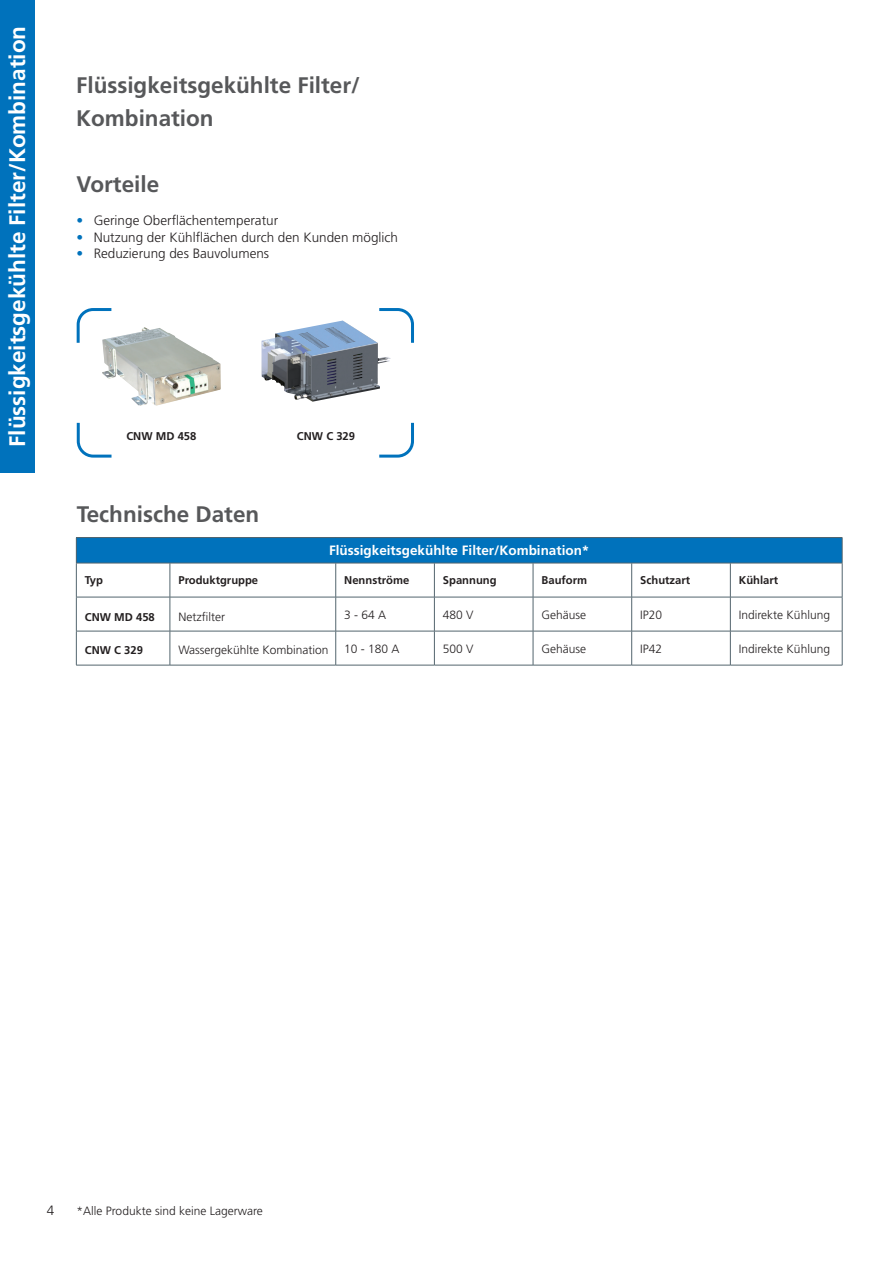
<style>
.page{position:relative;width:893px;height:1263px;background:#fff}
.page>*{position:absolute;margin:0;border:0;box-sizing:border-box;transform-origin:0 0}
.Headline_Unterseiten{font:700 22.5px/33px "Frutiger";color:#57585a}
.Reiter{font:700 22.5px "Frutiger";color:#fff}
.Fließtext_linksbündi{font:700 22.5px "Frutiger";color:#57585a}
.t1{font:300 13.5px "Frutiger";color:#231f20}
.Headline_Tabelle{font:700 13.5px "Frutiger";color:#fff}
.Fließtext_Tabelle_li{font:300 12px "Frutiger";color:#231f20}
.Anmerkungen_Tabelle{font:300 12px "Frutiger";color:#231f20}
.Fließtext_Tabelle_li-2{font:700 11.25px "Frutiger";color:#231f20}
.s1{color:#0072bc}
</style>
<div class="page">
<div style="left:0;top:0;width:34px;height:473px;background:#0072bc"></div>
<svg style="left:76px;top:308px;width:36px;height:35px"></svg>
<svg style="left:379px;top:308px;width:35px;height:35px"></svg>
<svg style="left:379px;top:422px;width:35px;height:36px"></svg>
<svg style="left:76px;top:422px;width:36px;height:36px"></svg>
<img style="left:262px;top:321px;width:128px;height:81px">
<img style="left:102px;top:327px;width:119px;height:79px">
<div style="left:76px;top:537px;width:766px;height:26px;background:#0072bc"></div>
<hr style="left:76px;top:563px;width:94px;height:1px;background:#53656e">
<hr style="left:170px;top:563px;width:166px;height:1px;background:#53656e">
<hr style="left:170px;top:563px;width:1px;height:34px;background:#53656e">
<hr style="left:336px;top:563px;width:98px;height:1px;background:#53656e">
<hr style="left:335px;top:563px;width:1px;height:34px;background:#53656e">
<hr style="left:434px;top:563px;width:99px;height:1px;background:#53656e">
<hr style="left:434px;top:563px;width:1px;height:34px;background:#53656e">
<hr style="left:533px;top:563px;width:99px;height:1px;background:#53656e">
<hr style="left:533px;top:563px;width:1px;height:34px;background:#53656e">
<hr style="left:632px;top:563px;width:98px;height:1px;background:#53656e">
<hr style="left:631px;top:563px;width:1px;height:34px;background:#53656e">
<hr style="left:730px;top:563px;width:112px;height:1px;background:#53656e">
<hr style="left:76px;top:597px;width:94px;height:1px;background:#53656e">
<hr style="left:170px;top:597px;width:166px;height:1px;background:#53656e">
<hr style="left:170px;top:597px;width:1px;height:34px;background:#53656e">
<hr style="left:336px;top:597px;width:98px;height:1px;background:#53656e">
<hr style="left:335px;top:597px;width:1px;height:34px;background:#53656e">
<hr style="left:434px;top:597px;width:99px;height:1px;background:#53656e">
<hr style="left:434px;top:597px;width:1px;height:34px;background:#53656e">
<hr style="left:533px;top:597px;width:99px;height:1px;background:#53656e">
<hr style="left:533px;top:597px;width:1px;height:34px;background:#53656e">
<hr style="left:632px;top:597px;width:98px;height:1px;background:#53656e">
<hr style="left:631px;top:597px;width:1px;height:34px;background:#53656e">
<hr style="left:730px;top:597px;width:112px;height:1px;background:#53656e">
<hr style="left:170px;top:631px;width:1px;height:34px;background:#53656e">
<hr style="left:335px;top:631px;width:1px;height:34px;background:#53656e">
<hr style="left:434px;top:631px;width:1px;height:34px;background:#53656e">
<hr style="left:533px;top:631px;width:1px;height:34px;background:#53656e">
<hr style="left:631px;top:631px;width:1px;height:34px;background:#53656e">
<hr style="left:76px;top:665px;width:94px;height:1px;background:#53656e">
<hr style="left:170px;top:665px;width:166px;height:1px;background:#53656e">
<hr style="left:336px;top:665px;width:98px;height:1px;background:#53656e">
<hr style="left:434px;top:665px;width:99px;height:1px;background:#53656e">
<hr style="left:533px;top:665px;width:99px;height:1px;background:#53656e">
<hr style="left:632px;top:665px;width:98px;height:1px;background:#53656e">
<hr style="left:730px;top:665px;width:112px;height:1px;background:#53656e">
<hr style="left:76px;top:631px;width:94px;height:1px;background:#53656e">
<hr style="left:170px;top:631px;width:166px;height:1px;background:#53656e">
<hr style="left:336px;top:631px;width:98px;height:1px;background:#53656e">
<hr style="left:434px;top:631px;width:99px;height:1px;background:#53656e">
<hr style="left:533px;top:631px;width:99px;height:1px;background:#53656e">
<hr style="left:632px;top:631px;width:98px;height:1px;background:#53656e">
<hr style="left:730px;top:631px;width:112px;height:1px;background:#53656e">
<hr style="left:76px;top:537px;width:94px;height:1px;background:#53656e">
<svg style="left:76px;top:538px;width:1px;height:25px"></svg>
<hr style="left:170px;top:537px;width:166px;height:1px;background:#53656e">
<hr style="left:336px;top:537px;width:98px;height:1px;background:#53656e">
<hr style="left:434px;top:537px;width:99px;height:1px;background:#53656e">
<hr style="left:533px;top:537px;width:99px;height:1px;background:#53656e">
<hr style="left:632px;top:537px;width:98px;height:1px;background:#53656e">
<hr style="left:730px;top:537px;width:112px;height:1px;background:#53656e">
<svg style="left:842px;top:538px;width:1px;height:25px"></svg>
<hr style="left:76px;top:563px;width:1px;height:34px;background:#53656e">
<hr style="left:730px;top:563px;width:1px;height:34px;background:#53656e">
<hr style="left:842px;top:563px;width:1px;height:34px;background:#53656e">
<hr style="left:76px;top:597px;width:1px;height:34px;background:#53656e">
<hr style="left:730px;top:597px;width:1px;height:34px;background:#53656e">
<hr style="left:842px;top:597px;width:1px;height:34px;background:#53656e">
<hr style="left:76px;top:631px;width:1px;height:34px;background:#53656e">
<hr style="left:730px;top:631px;width:1px;height:34px;background:#53656e">
<hr style="left:842px;top:631px;width:1px;height:34px;background:#53656e">
<p class="Reiter" style="left:4px;top:447px;width:422px;rotate:-90deg">Flüssigkeitsgekühlte Filter/Kombination</p>
<p class="Headline_Unterseiten" style="left:76px;top:69px;width:285px">Flüssigkeitsgekühlte Filter/<br>Kombination</p>
<p class="Fließtext_linksbündi" style="left:77px;top:171px;width:84px">Vorteile</p>
<p class="t1" style="left:77px;top:213px;width:203px"><span class="s1">•</span> Geringe Oberflächentemperatur</p>
<p class="t1" style="left:77px;top:229px;width:323px"><span class="s1">•</span> Nutzung der Kühlflächen durch den Kunden möglich</p>
<p class="t1" style="left:77px;top:246px;width:194px"><span class="s1">•</span> Reduzierung des Bauvolumens</p>
<p class="Fließtext_Tabelle_li-2" style="left:126px;top:429px;width:72px">CNW MD 458</p>
<p class="Fließtext_Tabelle_li-2" style="left:297px;top:429px;width:60px">CNW C 329</p>
<p class="Headline_Unterseiten" style="left:77px;top:498px;width:184px">Technische Daten</p>
<p class="Headline_Tabelle" style="left:329px;top:543px;width:262px">Flüssigkeitsgekühlte Filter/Kombination*</p>
<p class="Fließtext_Tabelle_li-2" style="left:85px;top:574px;width:20px">Typ</p>
<p class="Fließtext_Tabelle_li-2" style="left:178px;top:574px;width:81px">Produktgruppe</p>
<p class="Fließtext_Tabelle_li-2" style="left:344px;top:574px;width:67px">Nennströme</p>
<p class="Fließtext_Tabelle_li-2" style="left:443px;top:574px;width:55px">Spannung</p>
<p class="Fließtext_Tabelle_li-2" style="left:542px;top:574px;width:47px">Bauform</p>
<p class="Fließtext_Tabelle_li-2" style="left:640px;top:574px;width:52px">Schutzart</p>
<p class="Fließtext_Tabelle_li-2" style="left:739px;top:574px;width:41px">Kühlart</p>
<p class="Fließtext_Tabelle_li-2" style="left:85px;top:611px;width:72px">CNW MD 458</p>
<p class="Fließtext_Tabelle_li" style="left:178px;top:610px;width:48px">Netzfilter</p>
<p class="Fließtext_Tabelle_li" style="left:344px;top:608px;width:44px">3 - 64 A</p>
<p class="Fließtext_Tabelle_li" style="left:443px;top:608px;width:32px">480 V</p>
<p class="Fließtext_Tabelle_li" style="left:542px;top:608px;width:46px">Gehäuse</p>
<p class="Fließtext_Tabelle_li" style="left:640px;top:608px;width:24px">IP20</p>
<p class="Fließtext_Tabelle_li" style="left:739px;top:608px;width:93px">Indirekte Kühlung</p>
<p class="Fließtext_Tabelle_li-2" style="left:85px;top:644px;width:60px">CNW C 329</p>
<p class="Fließtext_Tabelle_li" style="left:178px;top:643px;width:152px">Wassergekühlte Kombination</p>
<p class="Fließtext_Tabelle_li" style="left:344px;top:642px;width:57px">10 - 180 A</p>
<p class="Fließtext_Tabelle_li" style="left:443px;top:642px;width:32px">500 V</p>
<p class="Fließtext_Tabelle_li" style="left:542px;top:642px;width:46px">Gehäuse</p>
<p class="Fließtext_Tabelle_li" style="left:640px;top:642px;width:24px">IP42</p>
<p class="Fließtext_Tabelle_li" style="left:739px;top:642px;width:93px">Indirekte Kühlung</p>
<p class="t1" style="left:47px;top:1203px;width:9px">4</p>
<p class="Anmerkungen_Tabelle" style="left:77px;top:1204px;width:188px">*Alle Produkte sind keine Lagerware</p>
</div>
